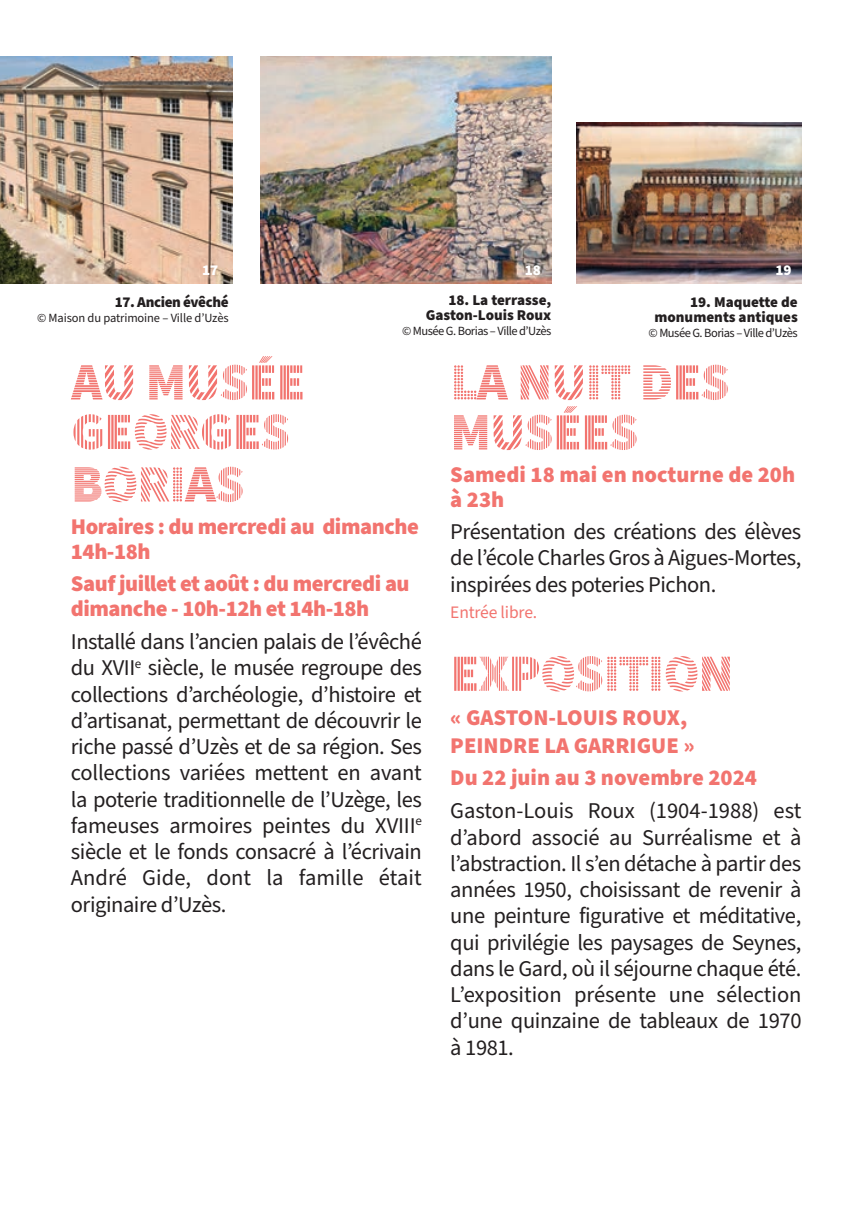
<style>
.page{position:relative;width:851px;height:1205px;background:#fff}
.page>*{position:absolute;margin:0;border:0;box-sizing:border-box;transform-origin:0 0}
.t1{font:900 52.5px/51px "Source Sans Pro DISPLAYV2";letter-spacing:-.02em;color:#f2746f}
.t2{font:22.5px/26.2px "Source Sans Pro";letter-spacing:-.02em;color:#231f20;text-align:justify}
.t3{font:900 22.5px/25px "Source Sans Pro";letter-spacing:-.02em;color:#f2746f}
.t4{font:900 22.5px/25px "Source Sans Pro";color:#f2746f}
.t5{font:17.5px "Source Sans Pro";letter-spacing:-.01em;color:#f2746f}
.t6{font:900 15px/15px "Source Sans Pro";color:#231f20;text-align:right}
.t7{font:900 15px "Source Sans Pro";letter-spacing:-.025em;color:#231f20}
.t8{font:900 15px "Source Sans Pro";color:#fff}
.t9{font:12.5px "Source Sans Pro";letter-spacing:-.04em;color:#231f20}
.t10{font:12.5px "Source Sans Pro";letter-spacing:-.01em;color:#231f20}
</style>
<div class="page">
<img style="left:576px;top:122px;width:225px;height:162px">
<img style="left:260px;top:57px;width:291px;height:227px">
<img style="left:0;top:57px;width:232px;height:227px">
<p class="t8" style="left:202px;top:260px;width:18px">17</p>
<p class="t7" style="left:115px;top:292px;width:115px">17. Ancien évêché</p>
<p class="t10" style="left:37px;top:310px;width:193px">© Maison du patrimoine – Ville d’Uzès</p>
<p class="t8" style="left:525px;top:260px;width:18px">18</p>
<p class="t6" style="left:425px;top:293px;width:127px">18. La terrasse,<br>Gaston-Louis Roux</p>
<p class="t9" style="left:402px;top:323px;width:151px">© Musée G. Borias – Ville d’Uzès</p>
<p class="t8" style="left:775px;top:260px;width:18px">19</p>
<p class="t6" style="left:654px;top:295px;width:145px">19. Maquette de monuments antiques</p>
<p class="t9" style="left:648px;top:324px;width:151px">© Musée G. Borias – Ville d’Uzès</p>
<h1 class="t1" style="left:71px;top:358px;width:236px">AU MUSÉE<br>GEORGES<br>BORIAS</h1>
<p class="t3" style="left:71px;top:514px;width:349px">Horaires : du mercredi au dimanche<br>14h-18h</p>
<p class="t3" style="left:71px;top:571px;width:340px">Sauf juillet et août : du mercredi au dimanche - 10h-12h et 14h-18h</p>
<p class="t2" style="left:71px;top:629px;width:352px">Installé dans l’ancien palais de l’évêché du XVII<sup>e</sup> siècle, le musée regroupe des collections d’archéologie, d’histoire et d’artisanat, permettant de découvrir le riche passé d’Uzès et de sa région. Ses collections variées mettent en avant la poterie traditionnelle de l’Uzège, les fameuses armoires peintes du XVIII<sup>e </sup>siècle et le fonds consacré à l’écrivain André Gide, dont la famille était originaire d’Uzès.</p>
<h1 class="t1" style="left:450px;top:359px;width:281px;line-height:50px">LA NUIT DES<br>MUSÉES</h1>
<p class="t4" style="left:450px;top:462px;width:346px">Samedi 18 mai en nocturne de 20h à 23h</p>
<p class="t2" style="left:450px;top:519px;width:352px">Présentation des créations des élèves de l’école Charles Gros à Aigues-Mortes, inspirées des poteries Pichon.</p>
<p class="t5" style="left:450px;top:600px;width:88px">Entrée libre.</p>
<h1 class="t1" style="left:450px;top:649px;width:285px">EXPOSITION</h1>
<p class="t4" style="left:450px;top:704px;width:246px;line-height:27.5px">« GASTON-LOUIS ROUX,<br>PEINDRE LA GARRIGUE »</p>
<p class="t4" style="left:450px;top:765px;width:308px">Du 22 juin au 3 novembre 2024</p>
<p class="t2" style="left:450px;top:798px;width:353px">Gaston-Louis Roux (1904-1988) est d’abord associé au Surréalisme et à l’abstraction. Il s’en détache à partir des années 1950, choisissant de revenir à une peinture figurative et méditative, qui privilégie les paysages de Seynes, dans le Gard, où il séjourne chaque été.<br>L’exposition présente une sélection d’une quinzaine de tableaux de 1970 à 1981.</p>
</div>
